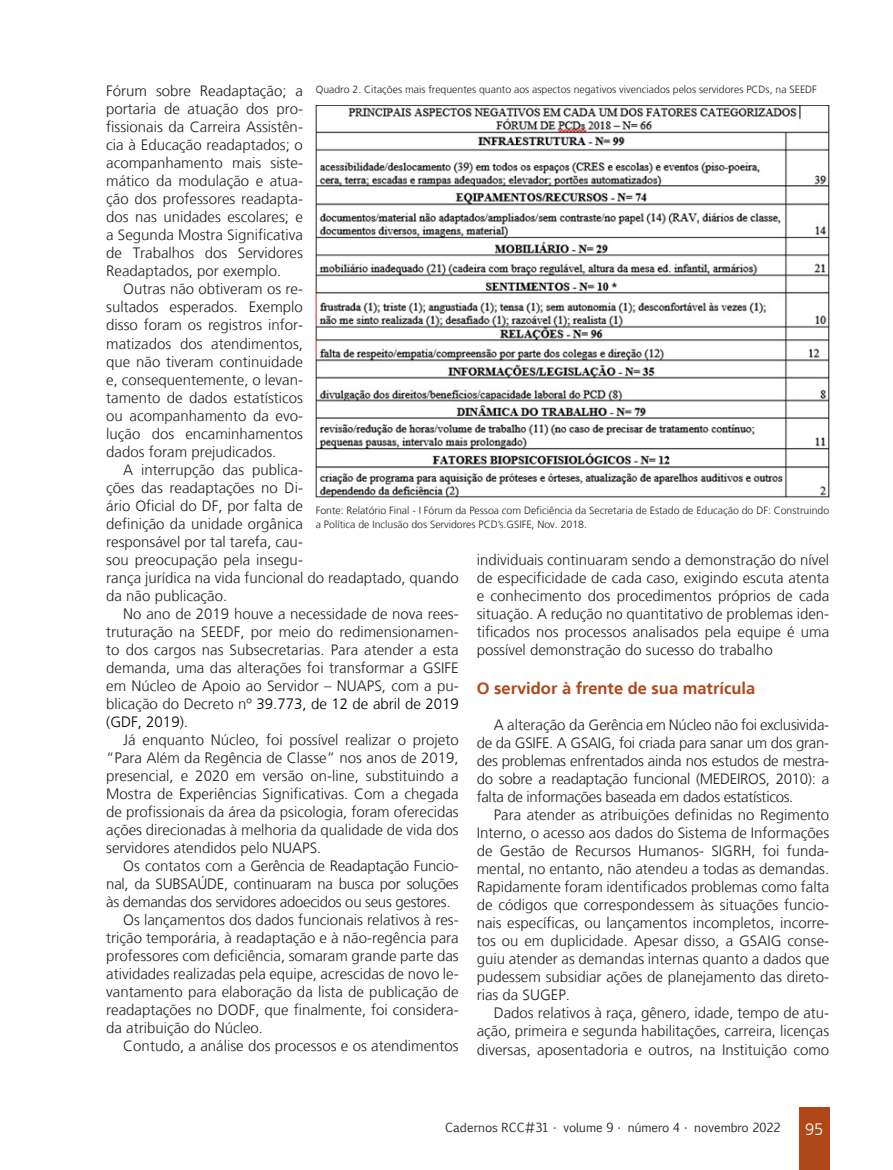
<style>
.page{position:relative;width:893px;height:1170px;background:#fff}
.page>*{position:absolute;margin:0;border:0;box-sizing:border-box;transform-origin:0 0}
.Subtítulo_LARANJA_DO{font:700 16.5px "Frutiger LT";color:#b04719}
.t1{font:300 16.5px "Frutiger LT";color:#fff}
.Miolo__10{font:300 15px/18px "Frutiger LT";color:#231f20;text-align:justify}
.t2{font:12px "Euphemia CAS";color:#231f20}
.Legendas{font:300 10.5px/13.5px "Frutiger LT";color:#231f20}
.s1{color:#000}
</style>
<div class="page">
<div style="left:799px;top:1107px;width:30px;height:62px;background:#b04719"></div>
<img style="left:316px;top:105px;width:513px;height:392px">
<p class="Legendas" style="left:316px;top:83px;width:503px">Quadro 2. Citações mais frequentes quanto aos aspectos negativos vivenciados pelos servidores PCDs, na SEEDF</p>
<p class="Miolo__10" style="left:106px;top:82px;width:198px">Fórum sobre Readaptação; a portaria de atuação dos pro&shy;fissionais da Carreira Assistên&shy;cia à Educação readaptados; o acompanhamento mais siste&shy;mático da modulação e atua&shy;ção dos professores readapta&shy;dos nas unidades escolares; e a Segunda Mostra Significativa de Trabalhos dos Servidores Readaptados, por exemplo.</p>
<p class="Miolo__10" style="left:106px;top:280px;width:198px;text-indent:17px">Outras não obtiveram os re&shy;sultados esperados. Exemplo disso foram os registros infor&shy;matizados dos atendimentos, que não tiveram continuidade e, consequentemente, o levan&shy;tamento de dados estatísticos ou acompanhamento da evo&shy;lução dos encaminhamentos dados foram prejudicados.</p>
<p class="Miolo__10" style="left:106px;top:460px;width:354px;text-align:left;text-indent:17px">A interrupção das publica-<br>ções das readaptações no Di-<br>ário Oficial do DF, por falta de<br>definição da unidade orgânica<br>responsável por tal tarefa, cau-<br>sou preocupação pela insegu-<br>rança jurídica na vida funcional do readaptado, quando da não publicação.</p>
<p class="Miolo__10" style="left:106px;top:604px;width:354px;text-indent:17px">No ano de 2019 houve a necessidade de nova rees&shy;truturação na SEEDF, por meio do redimensionamen&shy;to dos cargos nas Subsecretarias. Para atender a esta demanda, uma das alterações foi transformar a GSIFE em Núcleo de Apoio ao Servidor – NUAPS, com a pu&shy;blicação do Decreto nº <span class="s1">39.773, de 12 de abril de 2019 (GDF, 2019)</span>.</p>
<p class="Miolo__10" style="left:106px;top:730px;width:354px;text-indent:17px">Já enquanto Núcleo, foi possível realizar o projeto “Para Além da Regência de Classe” nos anos de 2019, presencial, e 2020 em versão on-line, substituindo a Mostra de Experiências Significativas. Com a chegada de profissionais da área da psicologia, foram oferecidas ações direcionadas à melhoria da qualidade de vida dos servidores atendidos pelo NUAPS.</p>
<p class="Miolo__10" style="left:106px;top:856px;width:354px;text-indent:17px">Os contatos com a Gerência de Readaptação Funcio&shy;nal, da SUBSAÚDE, continuaram na busca por soluções às demandas dos servidores adoecidos ou seus gestores.</p>
<p class="Miolo__10" style="left:106px;top:910px;width:354px;text-indent:17px">Os lançamentos dos dados funcionais relativos à res&shy;trição temporária, à readaptação e à não-regência para professores com deficiência, somaram grande parte das atividades realizadas pela equipe, acrescidas de novo le&shy;vantamento para elaboração da lista de publicação de readaptações no DODF, que finalmente, foi considera&shy;da atribuição do Núcleo.</p>
<p class="Miolo__10" style="left:123px;top:1036px;width:337px">Contudo, a análise dos processos e os atendimentos</p>
<p class="Legendas" style="left:316px;top:504px;width:515px">Fonte: Relatório Final - I Fórum da Pessoa com Deficiência da Secretaria de Estado de Educação do DF: Construindo a Política de Inclusão dos Servidores PCD’s.GSIFE, Nov. 2018.</p>
<p class="Miolo__10" style="left:477px;top:551px;width:354px">individuais continuaram sendo a demonstração do nível de especificidade de cada caso, exigindo escuta atenta e conhecimento dos procedimentos próprios de cada situação. A redução no quantitativo de problemas iden&shy;tificados nos processos analisados pela equipe é uma possível demonstração do sucesso do trabalho</p>
<p class="Subtítulo_LARANJA_DO" style="left:477px;top:678px;width:280px">O servidor à frente de sua matrícula</p>
<p class="Miolo__10" style="left:477px;top:716px;width:354px;text-indent:17px">A alteração da Gerência em Núcleo não foi exclusivida&shy;de da GSIFE. A GSAIG, foi criada para sanar um dos gran&shy;des problemas enfrentados ainda nos estudos de mestra&shy;do sobre a readaptação funcional (MEDEIROS, 2010): a falta de informações baseada em dados estatísticos.</p>
<p class="Miolo__10" style="left:477px;top:806px;width:354px;text-indent:17px">Para atender as atribuições definidas no Regimento Interno, o acesso aos dados do Sistema de Informações de Gestão de Recursos Humanos- SIGRH, foi funda&shy;mental, no entanto, não atendeu a todas as demandas.<br>Rapidamente foram identificados problemas como falta de códigos que correspondessem às situações funcio&shy;nais específicas, ou lançamentos incompletos, incorre&shy;tos ou em duplicidade. Apesar disso, a GSAIG conse&shy;guiu atender as demandas internas quanto a dados que pudessem subsidiar ações de planejamento das direto&shy;rias da SUGEP.</p>
<p class="Miolo__10" style="left:477px;top:1004px;width:354px;text-indent:17px">Dados relativos à raça, gênero, idade, tempo de atu&shy;ação, primeira e segunda habilitações, carreira, licenças diversas, aposentadoria e outros, na Instituição como</p>
<p class="t2" style="left:445px;top:1119px;width:337px">Cadernos RCC#31 • volume 9 • número 4 • novembro 2022</p>
<p class="t1" style="left:805px;top:1120px;width:20px">95</p>
</div>
